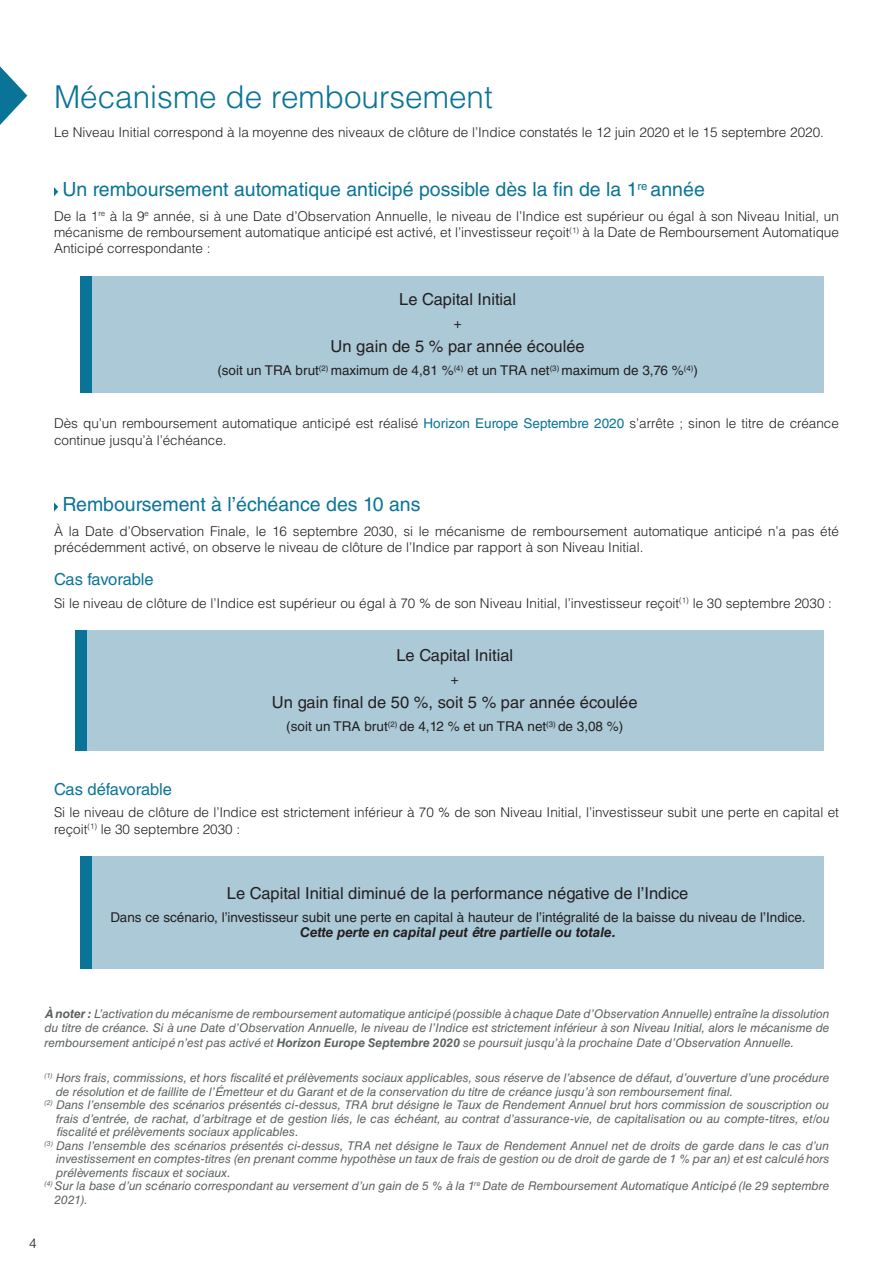
<style>
.page{position:relative;width:893px;height:1265px;background:#fff}
.page>*{position:absolute;margin:0;border:0;box-sizing:border-box;transform-origin:0 0}
.t1{font:300 31.5px "Helvetica LT Std";color:#0a7498}
.t2{font:19.5px "Helvetica LT Std";color:#0a7498}
.t3{font:16.5px "Helvetica LT Std";color:#231f20}
.t4{font:16.5px "Helvetica LT Std";letter-spacing:-.01em;color:#0a7498}
.t5{font:300 13.5px/16.2px "Helvetica LT Std";color:#231f20}
.t6{font:13.5px "Helvetica LT Std";color:#231f20}
.t7{font:italic 700 13.5px "Helvetica LT Std";color:#231f20}
.t8{font:italic 12px/14.4px "Helvetica LT Std";color:#5d6162;text-align:justify}
.s1{font-weight:400;color:#0a7498}
.s2{font-weight:700}
</style>
<div class="page">
<svg style="left:54px;top:502px;width:4px;height:9px"></svg>
<svg style="left:0;top:66px;width:27px;height:59px"></svg>
<svg style="left:54px;top:187px;width:4px;height:9px"></svg>
<div style="left:92px;top:276px;width:732px;height:117px;background:#acc9d7"></div>
<div style="left:80px;top:276px;width:12px;height:117px;background:#0a7498"></div>
<div style="left:92px;top:856px;width:732px;height:112px;background:#acc9d7"></div>
<div style="left:80px;top:856px;width:12px;height:112px;background:#0a7498"></div>
<div style="left:86px;top:630px;width:738px;height:120px;background:#acc9d7"></div>
<div style="left:75px;top:630px;width:11px;height:120px;background:#0a7498"></div>
<h1 class="t1" style="left:54px;top:77px;width:440px">Mécanisme de remboursement</h1>
<p class="t5" style="left:54px;top:124px;width:771px">Le Niveau Initial correspond à la moyenne des niveaux de clôture de l’Indice constatés le 12 juin 2020 et le 15 septembre 2020.</p>
<h2 class="t2" style="left:62px;top:178px;width:644px">Un remboursement automatique anticipé possible dès la fin de la 1<sup>re</sup> année</h2>
<p class="t5" style="left:54px;top:208px;width:786px;text-align:justify">De la 1<sup>re</sup> à la 9<sup>e</sup> année, si à une Date d’Observation Annuelle, le niveau de l’Indice est supérieur ou égal à son Niveau Initial, un mécanisme de remboursement automatique anticipé est activé, et l’investisseur reçoit<sup>(1)</sup> à la Date de Remboursement Automatique Anticipé correspondante :</p>
<h3 class="t3" style="left:399px;top:290px;width:118px">Le Capital Initial</h3>
<p class="t6" style="left:454px;top:316px;width:9px">+</p>
<h3 class="t3" style="left:331px;top:337px;width:256px">Un gain de 5 % par année écoulée</h3>
<p class="t6" style="left:217px;top:363px;width:482px">(soit un TRA brut<sup>(2)</sup> maximum de 4,81 %<sup>(4)</sup> et un TRA net<sup>(3)</sup> maximum de 3,76 %<sup>(4)</sup>)</p>
<p class="t5" style="left:54px;top:415px;width:786px">Dès qu’un remboursement automatique anticipé est réalisé <span class="s1">Horizon Europe Septembre 2020</span> s’arrête ; sinon le titre de créance continue jusqu’à l’échéance.</p>
<h2 class="t2" style="left:62px;top:493px;width:359px">Remboursement à l’échéance des 10 ans</h2>
<p class="t5" style="left:54px;top:523px;width:786px">À la Date d’Observation Finale, le 16 septembre 2030, si le mécanisme de remboursement automatique anticipé n’a pas été précédemment activé, on observe le niveau de clôture de l’Indice par rapport à son Niveau Initial.</p>
<h3 class="t4" style="left:54px;top:570px;width:101px">Cas favorable</h3>
<p class="t5" style="left:54px;top:594px;width:779px">Si le niveau de clôture de l’Indice est supérieur ou égal à 70 % de son Niveau Initial, l’investisseur reçoit<sup>(1)</sup> le 30 septembre 2030 :</p>
<h3 class="t3" style="left:396px;top:645px;width:118px">Le Capital Initial</h3>
<p class="t6" style="left:451px;top:672px;width:9px">+</p>
<h3 class="t3" style="left:272px;top:693px;width:367px">Un gain final de 50 %, soit 5 % par année écoulée</h3>
<p class="t6" style="left:286px;top:719px;width:339px">(soit un TRA brut<sup>(2)</sup> de 4,12 % et un TRA net<sup>(3)</sup> de 3,08 %)</p>
<h3 class="t4" style="left:54px;top:779px;width:119px">Cas défavorable</h3>
<p class="t5" style="left:54px;top:804px;width:786px">Si le niveau de clôture de l’Indice est strictement inférieur à 70 % de son Niveau Initial, l’investisseur subit une perte en capital et reçoit<sup>(1)</sup> le 30 septembre 2030 :</p>
<h3 class="t3" style="left:227px;top:883px;width:463px">Le Capital Initial diminué de la performance négative de l’Indice</h3>
<p class="t6" style="left:111px;top:910px;width:697px">Dans ce scénario, l’investisseur subit une perte en capital à hauteur de l’intégralité de la baisse du niveau de l’Indice.</p>
<p class="t7" style="left:300px;top:924px;width:317px">Cette perte en capital peut être partielle ou totale.</p>
<p class="t8" style="left:45px;top:1006px;width:786px"><span class="s2">À noter :</span> L’activation du mécanisme de remboursement automatique anticipé (possible à chaque Date d’Observation Annuelle) entraîne la dissolution du titre de créance. Si à une Date d’Observation Annuelle, le niveau de l’Indice est strictement inférieur à son Niveau Initial, alors le mécanisme de remboursement anticipé n’est pas activé et <span class="s2">Horizon Europe Septembre 2020</span> se poursuit jusqu’à la prochaine Date d’Observation Annuelle.</p>
<p class="t8" style="left:45px;top:1071px;width:786px"><sup>(1)</sup> Hors frais, commissions, et hors fiscalité et prélèvements sociaux applicables, sous réserve de l’absence de défaut, d’ouverture d’une procédure</p>
<p class="t8" style="left:56px;top:1084px;width:679px">de résolution et de faillite de l’Émetteur et du Garant et de la conservation du titre de créance jusqu’à son remboursement final.</p>
<p class="t8" style="left:45px;top:1098px;width:786px"><sup>(2)</sup> Dans l’ensemble des scénarios présentés ci-dessus, TRA brut désigne le Taux de Rendement Annuel brut hors commission de souscription ou</p>
<p class="t8" style="left:56px;top:1111px;width:775px">frais d’entrée, de rachat, d’arbitrage et de gestion liés, le cas échéant, au contrat d’assurance-vie, de capitalisation ou au compte-titres, et/ou</p>
<p class="t8" style="left:56px;top:1125px;width:244px">fiscalité et prélèvements sociaux applicables.</p>
<p class="t8" style="left:45px;top:1138px;width:786px"><sup>(3)</sup> Dans l’ensemble des scénarios présentés ci-dessus, TRA net désigne le Taux de Rendement Annuel net de droits de garde dans le cas d’un</p>
<p class="t8" style="left:56px;top:1152px;width:775px">investissement en comptes-titres (en prenant comme hypothèse un taux de frais de gestion ou de droit de garde de 1 % par an) et est calculé hors</p>
<p class="t8" style="left:56px;top:1165px;width:176px">prélèvements fiscaux et sociaux.</p>
<p class="t8" style="left:45px;top:1179px;width:786px"><sup>(4)</sup> Sur la base d’un scénario correspondant au versement d’un gain de 5 % à la 1<sup>re</sup> Date de Remboursement Automatique Anticipé (le 29 septembre</p>
<p class="t8" style="left:55px;top:1192px;width:35px">2021).</p>
<p class="t5" style="left:29px;top:1235px;width:9px">4</p>
</div>
